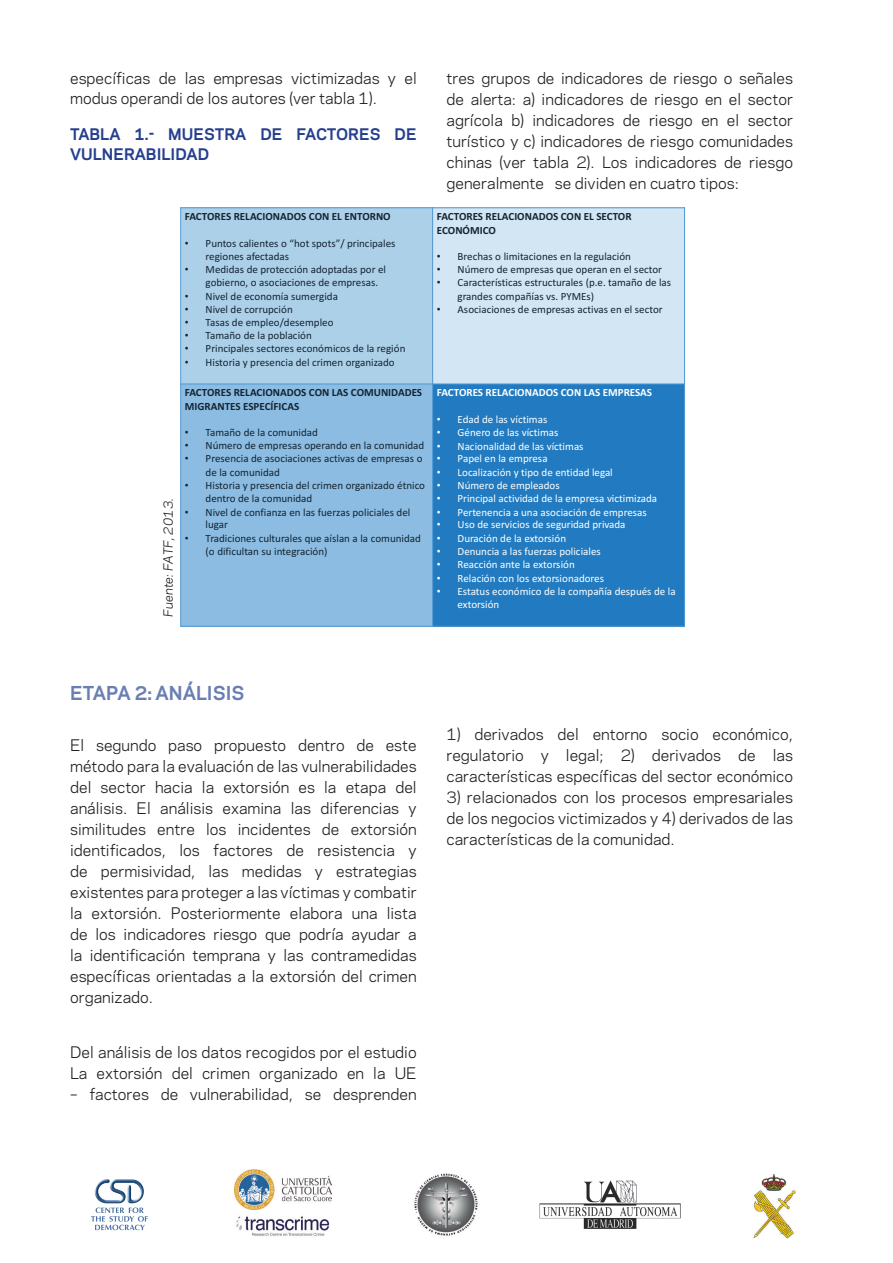
<style>
.page{position:relative;width:893px;height:1263px;background:#fff}
.page>*{position:absolute;margin:0;border:0;box-sizing:border-box;transform-origin:0 0}
.t1{font:700 18px "Galaxie Polaris";color:#6b7eb3}
.t2{font:15px/21px "Galaxie Polaris";color:#231f20;text-align:justify}
.t3{font:700 15px/19.5px "Galaxie Polaris";color:#253f8e}
.t4{font:italic 12px "Galaxie Polaris";color:#231f20}
.t5{font:10.95px/12.9px "Calibri";color:#132432}
.t6{font:10.95px/13.8px "Calibri";color:#fff}
.t7{font:700 10.95px/13.8px "Calibri";color:#132432}
.t8{font:700 10.95px "Calibri";color:#fff}
.s1{font-family:"Arial"}
</style>
<div class="page">
<div style="left:181px;top:208px;width:252px;height:176px;background:#add0e9"></div>
<div style="left:433px;top:208px;width:251px;height:176px;background:#d3e6f4"></div>
<div style="left:181px;top:384px;width:252px;height:242px;background:#8cbce1"></div>
<div style="left:433px;top:384px;width:251px;height:242px;background:#227bc0"></div>
<hr style="left:432px;top:207px;width:1px;height:420px;background:#4f98d2">
<hr style="left:180px;top:383px;width:505px;height:1px;background:#4f98d2">
<hr style="left:180px;top:207px;width:1px;height:420px;background:#4f98d2">
<hr style="left:684px;top:207px;width:1px;height:420px;background:#4f98d2">
<hr style="left:180px;top:207px;width:505px;height:1px;background:#4f98d2">
<hr style="left:180px;top:626px;width:505px;height:1px;background:#4f98d2">
<svg style="left:91px;top:1207px;width:57px;height:23px"></svg>
<img style="left:94px;top:1179px;width:50px;height:24px">
<img style="left:414px;top:1173px;width:64px;height:63px">
<img style="left:539px;top:1181px;width:141px;height:48px">
<img style="left:753px;top:1174px;width:43px;height:64px">
<img style="left:234px;top:1169px;width:98px;height:67px">
<p class="t2" style="left:70px;top:68px;width:348px;line-height:19.5px">específicas de las empresas victimizadas y el modus operandi de los autores (ver tabla 1).</p>
<p class="t3" style="left:70px;top:124px;width:348px">TABLA 1.- MUESTRA DE FACTORES DE<br>VULNERABILIDAD</p>
<p class="t4" style="left:159px;top:617px;width:120px;rotate:-90deg">Fuente: FATF, 2013.</p>
<p class="t7" style="left:185px;top:209px;width:207px">FACTORES RELACIONADOS CON EL ENTORNO</p>
<p class="t5" style="left:206px;top:236px;width:191px;text-indent:-21px"><span class="s1">•</span> Puntos calientes o “hot spots”/ principales regiones afectadas</p>
<p class="t5" style="left:206px;top:263px;width:182px;text-indent:-21px"><span class="s1">•</span> Medidas de protección adoptadas por el gobierno, o asociaciones de empresas.</p>
<p class="t5" style="left:185px;top:290px;width:154px"><span class="s1">•</span> Nivel de economía sumergida</p>
<p class="t5" style="left:185px;top:302px;width:109px"><span class="s1">•</span> Nivel de corrupción</p>
<p class="t5" style="left:185px;top:315px;width:150px"><span class="s1">•</span> Tasas de empleo/desempleo</p>
<p class="t5" style="left:185px;top:329px;width:128px"><span class="s1">•</span> Tamaño de la población</p>
<p class="t5" style="left:185px;top:342px;width:222px"><span class="s1">•</span> Principales sectores económicos de la región</p>
<p class="t5" style="left:185px;top:356px;width:211px"><span class="s1">•</span> Historia y presencia del crimen organizado</p>
<p class="t7" style="left:185px;top:385px;width:239px">FACTORES RELACIONADOS CON LAS COMUNIDADES<br>MIGRANTES ESPECÍFICAS</p>
<p class="t5" style="left:185px;top:425px;width:134px"><span class="s1">•</span> Tamaño de la comunidad</p>
<p class="t5" style="left:185px;top:439px;width:241px"><span class="s1">•</span> Número de empresas operando en la comunidad</p>
<p class="t5" style="left:206px;top:451px;width:218px;line-height:13.8px;text-indent:-21px"><span class="s1">•</span> Presencia de asociaciones activas de empresas o de la comunidad</p>
<p class="t5" style="left:206px;top:479px;width:221px;text-indent:-21px"><span class="s1">•</span> Historia y presencia del crimen organizado étnico dentro de la comunidad</p>
<p class="t5" style="left:206px;top:505px;width:206px;text-indent:-21px"><span class="s1">•</span> Nivel de confianza en las fuerzas policiales del lugar</p>
<p class="t5" style="left:206px;top:532px;width:217px;text-indent:-21px"><span class="s1">•</span> Tradiciones culturales que aíslan a la comunidad (o dificultan su integración)</p>
<p class="t2" style="left:446px;top:67px;width:348px">tres grupos de indicadores de riesgo o señales de alerta: a) indicadores de riesgo en el sector agrícola b) indicadores de riesgo en el sector turístico y c) indicadores de riesgo comunidades chinas (ver tabla 2). Los indicadores de riesgo generalmente se dividen en cuatro tipos:</p>
<p class="t7" style="left:437px;top:209px;width:196px">FACTORES RELACIONADOS CON EL SECTOR<br>ECONÓMICO</p>
<p class="t5" style="left:437px;top:249px;width:196px"><span class="s1">•</span> Brechas o limitaciones en la regulación</p>
<p class="t5" style="left:437px;top:263px;width:227px"><span class="s1">•</span> Número de empresas que operan en el sector</p>
<p class="t5" style="left:458px;top:275px;width:215px;line-height:13.8px;text-indent:-21px"><span class="s1">•</span> Características estructurales (p.e. tamaño de las grandes compañías vs. PYMEs)</p>
<p class="t5" style="left:437px;top:302px;width:227px"><span class="s1">•</span> Asociaciones de empresas activas en el sector</p>
<p class="t8" style="left:437px;top:385px;width:217px">FACTORES RELACIONADOS CON LAS EMPRESAS</p>
<p class="t6" style="left:437px;top:412px;width:112px"><span class="s1">•</span> Edad de las víctimas</p>
<p class="t6" style="left:437px;top:425px;width:123px"><span class="s1">•</span> Género de las víctimas</p>
<p class="t6" style="left:437px;top:439px;width:148px"><span class="s1">•</span> Nacionalidad de las víctimas</p>
<p class="t6" style="left:437px;top:451px;width:112px"><span class="s1">•</span> Papel en la empresa</p>
<p class="t6" style="left:437px;top:465px;width:177px"><span class="s1">•</span> Localización y tipo de entidad legal</p>
<p class="t6" style="left:437px;top:478px;width:124px"><span class="s1">•</span> Número de empleados</p>
<p class="t6" style="left:437px;top:491px;width:222px"><span class="s1">•</span> Principal actividad de la empresa victimizada</p>
<p class="t6" style="left:437px;top:505px;width:211px"><span class="s1">•</span> Pertenencia a una asociación de empresas</p>
<p class="t6" style="left:437px;top:518px;width:190px"><span class="s1">•</span> Uso de servicios de seguridad privada</p>
<p class="t6" style="left:437px;top:531px;width:131px"><span class="s1">•</span> Duración de la extorsión</p>
<p class="t6" style="left:437px;top:544px;width:165px"><span class="s1">•</span> Denuncia a las fuerzas policiales</p>
<p class="t6" style="left:437px;top:557px;width:139px"><span class="s1">•</span> Reacción ante la extorsión</p>
<p class="t6" style="left:437px;top:571px;width:169px"><span class="s1">•</span> Relación con los extorsionadores</p>
<p class="t6" style="left:458px;top:584px;width:220px;text-indent:-21px"><span class="s1">•</span> Estatus económico de la compañía después de la extorsión</p>
<p class="t1" style="left:70px;top:680px;width:176px">ETAPA 2: ANÁLISIS</p>
<p class="t2" style="left:70px;top:734px;width:348px">El segundo paso propuesto dentro de este método para la evaluación de las vulnerabilidades del sector hacia la extorsión es la etapa del análisis. El análisis examina las diferencias y similitudes entre los incidentes de extorsión identificados, los factores de resistencia y de permisividad, las medidas y estrategias existentes para proteger a las víctimas y combatir la extorsión. Posteriormente elabora una lista de los indicadores riesgo que podría ayudar a la identificación temprana y las contramedidas específicas orientadas a la extorsión del crimen organizado.</p>
<p class="t2" style="left:70px;top:1041px;width:348px">Del análisis de los datos recogidos por el estudio<br>La extorsión del crimen organizado en la UE</p>
<p class="t2" style="left:70px;top:1083px;width:348px">– factores de vulnerabilidad, se desprenden</p>
<p class="t2" style="left:446px;top:722px;width:348px">1) derivados del entorno socio económico, regulatorio y legal; 2) derivados de las características específicas del sector económico</p>
<p class="t2" style="left:446px;top:785px;width:348px">3) relacionados con los procesos empresariales de los negocios victimizados y 4) derivados de las características de la comunidad.</p>
</div>
